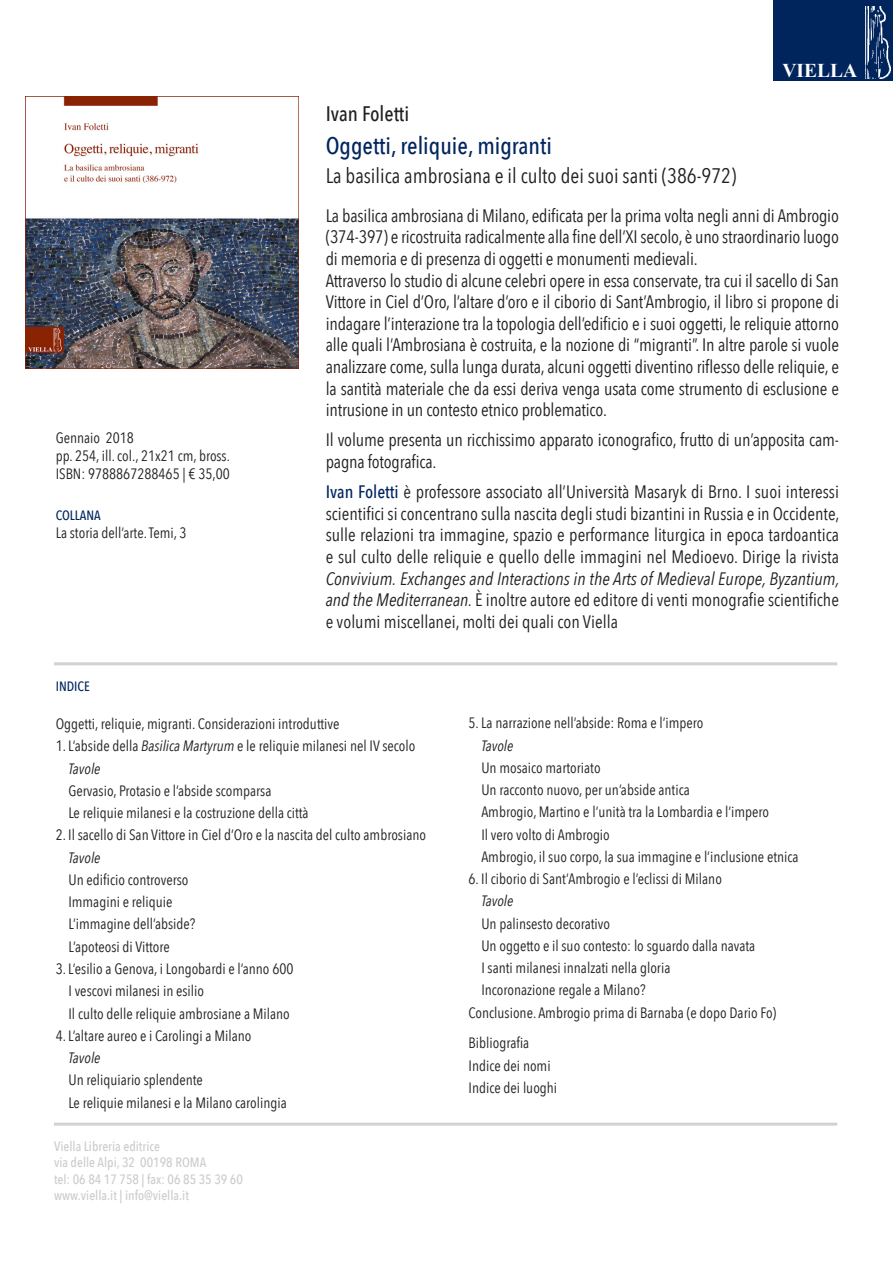
<style>
.page{position:relative;width:893px;height:1263px;background:#fff}
.page>*{position:absolute;margin:0;border:0;box-sizing:border-box;transform-origin:0 0}
.titolo{font:500 24px "Avenir Next Condensed";color:#00255d}
.sottotitolo{font:21px "Avenir Next Condensed";color:#231f20}
.titolo-2{font:500 21px "Avenir Next Condensed";color:#231f20}
.Piatto_Viella{font:700 19.5px "Times New Roman";color:#fff}
.sinossi{font:18px/21.6px "Avenir Next Condensed";letter-spacing:-.01em;color:#231f20;text-align:justify}
.indice{font:15px "Avenir Next Condensed";color:#231f20}
.colonna_sinistra{font:15px "Avenir Next Condensed";color:#231f20}
.indice-2{font:italic 15px "Avenir Next Condensed";color:#231f20}
.indirizzi{font:500 13.5px "Avenir Next Condensed";color:#ccc}
.indice-3{font:500 13.5px "Avenir Next Condensed";color:#00255d}
.s1{font-weight:500;color:#00255d}
.s2{font-style:italic}
</style>
<div class="page">
<div style="left:774px;top:0;width:119px;height:81px;background:#00255d"></div>
<img style="left:865px;top:6px;width:25px;height:73px">
<img style="left:26px;top:97px;width:272px;height:272px">
<hr style="left:54px;top:662px;width:783px;height:3px;background:#cfd4ce">
<hr style="left:54px;top:1123px;width:783px;height:3px;background:#cfd4ce">
<p class="colonna_sinistra" style="left:56px;top:425px;width:80px">Gennaio 2018</p>
<p class="colonna_sinistra" style="left:56px;top:443px;width:176px">pp. 254, ill. col., 21x21 cm, bross.</p>
<p class="colonna_sinistra" style="left:56px;top:461px;width:176px">ISBN: 9788867288465 | € 35,00</p>
<p class="indice-3" style="left:56px;top:507px;width:47px">COLLANA</p>
<p class="colonna_sinistra" style="left:56px;top:520px;width:132px">La storia dell’arte. Temi, 3</p>
<p class="Piatto_Viella" style="left:782px;top:57px;width:76px">VIELLA</p>
<p class="titolo-2" style="left:326px;top:101px;width:85px">Ivan Foletti</p>
<p class="titolo" style="left:326px;top:131px;width:228px">Oggetti, reliquie, migranti</p>
<p class="sottotitolo" style="left:326px;top:158px;width:412px">La basilica ambrosiana e il culto dei suoi santi (386-972)</p>
<p class="sinossi" style="left:326px;top:204px;width:515px">La basilica ambrosiana di Milano, edificata per la prima volta negli anni di Ambrogio (374-397) e ricostruita radicalmente alla fine dell’XI secolo, è uno straordinario luogo di memoria e di presenza di oggetti e monumenti medievali.</p>
<p class="sinossi" style="left:326px;top:269px;width:515px">Attraverso lo studio di alcune celebri opere in essa conservate, tra cui il sacello di San Vittore in Ciel d’Oro, l’altare d’oro e il ciborio di Sant’Ambrogio, il libro si propone di indagare l’interazione tra la topologia dell’edificio e i suoi oggetti, le reliquie attorno alle quali l’Ambrosiana è costruita, e la nozione di “migranti”. In altre parole si vuole analizzare come, sulla lunga durata, alcuni oggetti diventino riflesso delle reliquie, e la santità materiale che da essi deriva venga usata come strumento di esclusione e intrusione in un contesto etnico problematico.</p>
<p class="sinossi" style="left:326px;top:428px;width:515px">Il volume presenta un ricchissimo apparato iconografico, frutto di un’apposita cam&shy;pagna fotografica.</p>
<p class="sinossi" style="left:326px;top:480px;width:515px"><span class="s1">Ivan Foletti</span> è professore associato all’Università Masaryk di Brno. I suoi interessi scientifici si concentrano sulla nascita degli studi bizantini in Russia e in Occidente, sulle relazioni tra immagine, spazio e performance liturgica in epoca tardoantica e sul culto delle reliquie e quello delle immagini nel Medioevo. Dirige la rivista <span class="s2">Convivium. Exchanges and Interactions in the Arts of Medieval Europe, Byzantium, and the Mediterranean.</span> È inoltre autore ed editore di venti monografie scientifiche e volumi miscellanei, molti dei quali con Viella</p>
<p class="indice-3" style="left:56px;top:678px;width:36px">INDICE</p>
<p class="indice" style="left:56px;top:711px;width:285px">Oggetti, reliquie, migranti. Considerazioni introduttive</p>
<p class="indice" style="left:56px;top:733px;width:361px">1. L’abside della <span class="s2">Basilica Martyrum</span> e le reliquie milanesi nel IV secolo</p>
<p class="indice-2" style="left:68px;top:759px;width:34px">Tavole</p>
<p class="indice" style="left:68px;top:778px;width:204px">Gervasio, Protasio e l’abside scomparsa</p>
<p class="indice" style="left:68px;top:800px;width:242px">Le reliquie milanesi e la costruzione della città</p>
<p class="indice" style="left:56px;top:822px;width:372px">2. Il sacello di San Vittore in Ciel d’Oro e la nascita del culto ambrosiano</p>
<p class="indice-2" style="left:68px;top:848px;width:34px">Tavole</p>
<p class="indice" style="left:68px;top:867px;width:122px">Un edificio controverso</p>
<p class="indice" style="left:68px;top:889px;width:106px">Immagini e reliquie</p>
<p class="indice" style="left:68px;top:911px;width:128px">L’immagine dell’abside?</p>
<p class="indice" style="left:68px;top:934px;width:103px">L’apoteosi di Vittore</p>
<p class="indice" style="left:56px;top:956px;width:239px">3. L’esilio a Genova, i Longobardi e l’anno 600</p>
<p class="indice" style="left:68px;top:978px;width:137px">I vescovi milanesi in esilio</p>
<p class="indice" style="left:68px;top:1000px;width:223px">Il culto delle reliquie ambrosiane a Milano</p>
<p class="indice" style="left:56px;top:1023px;width:197px">4. L’altare aureo e i Carolingi a Milano</p>
<p class="indice-2" style="left:68px;top:1049px;width:34px">Tavole</p>
<p class="indice" style="left:68px;top:1067px;width:136px">Un reliquiario splendente</p>
<p class="indice" style="left:68px;top:1089px;width:220px">Le reliquie milanesi e la Milano carolingia</p>
<p class="indirizzi" style="left:54px;top:1138px;width:108px">Viella Libreria editrice</p>
<p class="indirizzi" style="left:54px;top:1154px;width:154px">via delle Alpi, 32 00198 ROMA</p>
<p class="indirizzi" style="left:54px;top:1171px;width:190px">tel: 06 84 17 758 | fax: 06 85 35 39 60</p>
<p class="indirizzi" style="left:54px;top:1187px;width:136px">www.viella.it | info@viella.it</p>
<p class="indice" style="left:469px;top:710px;width:236px">5. La narrazione nell’abside: Roma e l’impero</p>
<p class="indice-2" style="left:481px;top:736px;width:34px">Tavole</p>
<p class="indice" style="left:481px;top:755px;width:121px">Un mosaico martoriato</p>
<p class="indice" style="left:481px;top:777px;width:210px">Un racconto nuovo, per un’abside antica</p>
<p class="indice" style="left:481px;top:799px;width:289px">Ambrogio, Martino e l’unità tra la Lombardia e l’impero</p>
<p class="indice" style="left:481px;top:821px;width:130px">Il vero volto di Ambrogio</p>
<p class="indice" style="left:481px;top:844px;width:319px">Ambrogio, il suo corpo, la sua immagine e l’inclusione etnica</p>
<p class="indice" style="left:469px;top:866px;width:255px">6. Il ciborio di Sant’Ambrogio e l’eclissi di Milano</p>
<p class="indice-2" style="left:481px;top:892px;width:34px">Tavole</p>
<p class="indice" style="left:481px;top:910px;width:130px">Un palinsesto decorativo</p>
<p class="indice" style="left:481px;top:933px;width:275px">Un oggetto e il suo contesto: lo sguardo dalla navata</p>
<p class="indice" style="left:481px;top:955px;width:191px">I santi milanesi innalzati nella gloria</p>
<p class="indice" style="left:481px;top:977px;width:166px">Incoronazione regale a Milano?</p>
<p class="indice" style="left:469px;top:999px;width:309px">Conclusione. Ambrogio prima di Barnaba (e dopo Dario Fo)</p>
<p class="indice" style="left:469px;top:1030px;width:62px">Bibliografia</p>
<p class="indice" style="left:469px;top:1052px;width:84px">Indice dei nomi</p>
<p class="indice" style="left:469px;top:1075px;width:90px">Indice dei luoghi</p>
</div>
